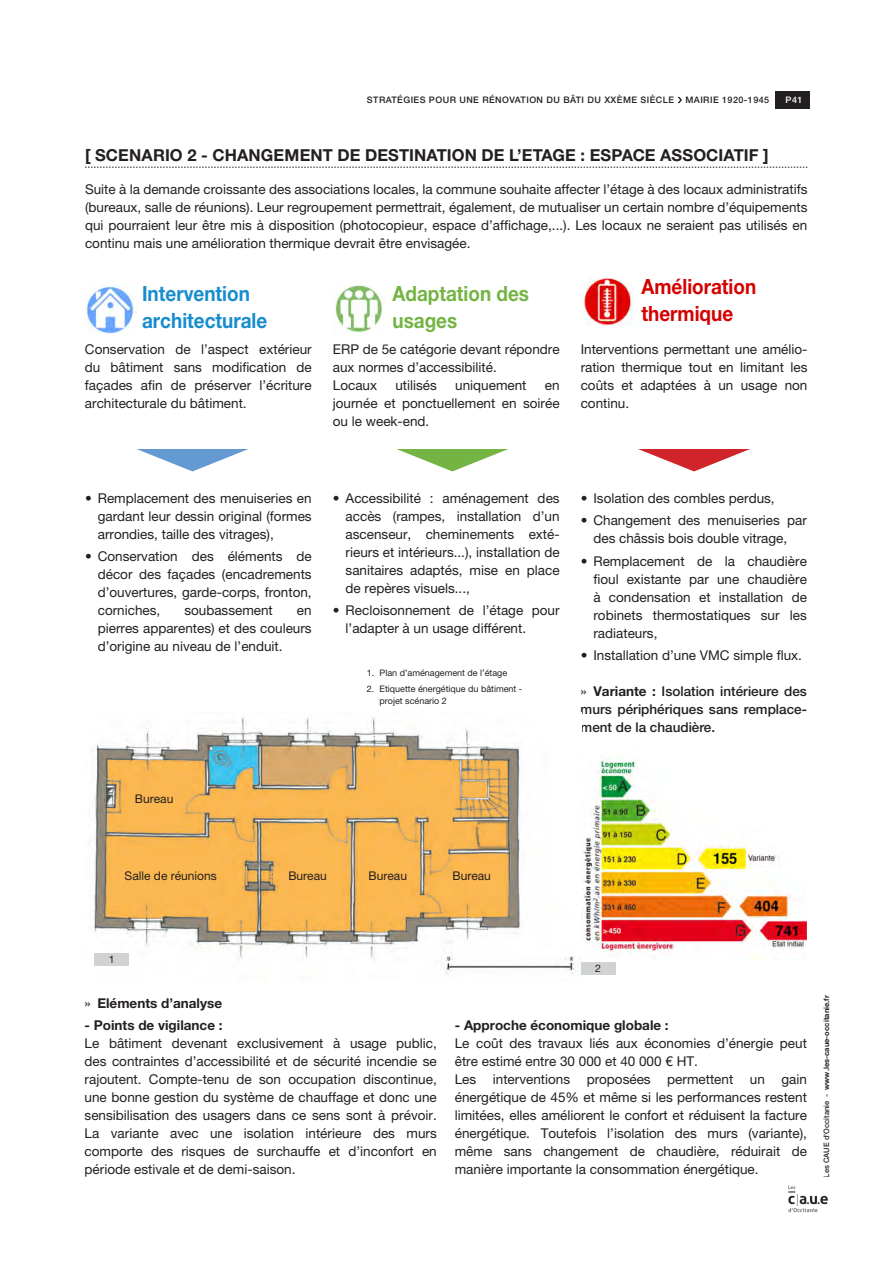
<style>
.page{position:relative;width:893px;height:1263px;background:#fff}
.page>*{position:absolute;margin:0;border:0;box-sizing:border-box;transform-origin:0 0}
.Contenu___texte{font:700 21px/27px "Helvetica Neue LT Pro";color:#178dce;scale:.9 1}
.Contenu___texte-2{font:700 21px/27px "Helvetica Neue LT Pro";color:#d40000;scale:.9 1}
.Contenu___texte-3{font:700 21px/27px "Helvetica Neue LT Pro";color:#74b443;scale:.9 1}
.Contenu___Titre{font:700 16.5px "Helvetica Neue LT Pro";letter-spacing:.005em;color:#231f20}
.Contenu___texte-4{font:13.5px/18px "Helvetica Neue LT Pro";color:#231f20;text-align:justify}
.Contenu___Liste{font:13.5px/18px "Helvetica Neue LT Pro";color:#231f20;text-align:justify}
.Contenu___Sous-titre{font:500 13.5px/18px "Helvetica Neue LT Pro";color:#231f20;text-align:justify}
.Contenu___texte-5{font:700 13.5px "Helvetica Neue LT Pro";color:#231f20}
.Contenu___Sous-titre-2{font:700 13.5px "Helvetica Neue LT Pro";color:#231f20}
.Contenu___texte-6{font:12px "Helvetica Neue LT Pro";color:#231f20}
.légende___numérotati{font:10.5px "Helvetica Neue LT Pro";color:#231f20}
.légende___descriptif{font:9px/12px "Helvetica Neue LT Pro";color:#231f20}
.t1{font:500 9px "Helvetica Neue LT Pro";letter-spacing:.05em;color:#231f20}
.t2{font:500 9px "Helvetica Neue LT Pro";color:#fff}
.t3{font:700 7.5px "Helvetica Neue LT Pro";color:#231f20}
.s1{font-weight:400}
.s2{font-weight:700}
.s3{font-weight:500}
</style>
<div class="page">
<svg style="left:85px;top:167px;width:722px;height:1px"></svg>
<img style="left:85px;top:286px;width:51px;height:47px">
<img style="left:333px;top:285px;width:50px;height:48px">
<img style="left:581px;top:277px;width:51px;height:49px">
<svg style="left:137px;top:449px;width:111px;height:22px"></svg>
<svg style="left:396px;top:449px;width:112px;height:22px"></svg>
<svg style="left:638px;top:449px;width:112px;height:22px"></svg>
<img style="left:89px;top:717px;width:492px;height:258px">
<img style="left:582px;top:758px;width:225px;height:202px">
<div style="left:95px;top:953px;width:34px;height:13px;background:#d1d2d4"></div>
<div style="left:581px;top:962px;width:34px;height:13px;background:#d1d2d4"></div>
<div style="left:775px;top:91px;width:34px;height:17px;background:#231f20"></div>
<svg style="left:677px;top:97px;width:5px;height:6px"></svg>
<img style="left:788px;top:1185px;width:40px;height:28px">
<p class="t1" style="left:367px;top:95px;width:309px">STRATÉGIES POUR UNE RÉNOVATION DU BÂTI DU XXÈME SIÈCLE</p>
<p class="t1" style="left:685px;top:95px;width:85px">MAIRIE 1920-1945</p>
<p class="t2" style="left:785px;top:95px;width:18px">P41</p>
<p class="Contenu___Titre" style="left:85px;top:145px;width:685px">[ SCENARIO 2 - CHANGEMENT DE DESTINATION DE L’ETAGE : ESPACE ASSOCIATIF ]</p>
<p class="Contenu___texte-4" style="left:85px;top:180px;width:724px">Suite à la demande croissante des associations locales, la commune souhaite affecter l’étage à des locaux administratifs (bureaux, salle de réunions). Leur regroupement permettrait, également, de mutualiser un certain nombre d’équipements qui pourraient leur être mis à disposition (photocopieur, espace d’affichage,...). Les locaux ne seraient pas utilisés en continu mais une amélioration thermique devrait être envisagée.</p>
<p class="Contenu___texte" style="left:142px;top:280px;width:141px">Intervention architecturale</p>
<p class="Contenu___texte-3" style="left:393px;top:280px;width:153px">Adaptation des usages</p>
<p class="Contenu___texte-2" style="left:641px;top:272px;width:129px">Amélioration thermique</p>
<p class="Contenu___texte-4" style="left:85px;top:340px;width:228px">Conservation de l’aspect extérieur du bâtiment sans modification de façades afin de préserver l’écriture architecturale du bâtiment.</p>
<p class="Contenu___texte-4" style="left:333px;top:340px;width:228px">ERP de 5e catégorie devant répondre aux normes d’accessibilité.</p>
<p class="Contenu___texte-4" style="left:333px;top:376px;width:46px">Locaux</p>
<p class="Contenu___texte-4" style="left:395px;top:376px;width:43px">utilisés</p>
<p class="Contenu___texte-4" style="left:455px;top:376px;width:73px">uniquement</p>
<p class="Contenu___texte-4" style="left:333px;top:376px;width:228px;text-indent:212px">en journée et ponctuellement en soirée ou le week-end.</p>
<p class="Contenu___texte-4" style="left:581px;top:340px;width:228px">Interventions permettant une amélio&shy;ration thermique tout en limitant les coûts et adaptées à un usage non continu.</p>
<p class="Contenu___Liste" style="left:98px;top:489px;width:215px;text-indent:-13px">• Remplacement des menuiseries en gardant leur dessin original (formes arrondies, taille des vitrages),</p>
<p class="Contenu___Liste" style="left:98px;top:547px;width:215px;text-indent:-13px">• Conservation des éléments de décor des façades (encadrements d’ouvertures, garde-corps, fronton, corniches,</p>
<p class="Contenu___Liste" style="left:184px;top:601px;width:90px">soubassement</p>
<p class="Contenu___Liste" style="left:98px;top:601px;width:215px;text-indent:199px">en pierres apparentes) et des couleurs d’origine au niveau de l’enduit.</p>
<p class="Contenu___Liste" style="left:346px;top:489px;width:216px;text-indent:-13px">• Accessibilité : aménagement des accès (rampes, installation d’un ascenseur, cheminements exté&shy;rieurs et intérieurs...), installation de sanitaires adaptés, mise en place de repères visuels...,</p>
<p class="Contenu___Liste" style="left:346px;top:601px;width:216px;text-indent:-13px">• Recloisonnement de l’étage pour l’adapter à un usage différent.</p>
<p class="légende___descriptif" style="left:367px;top:667px;width:142px">1. Plan d’aménagement de l’étage</p>
<p class="légende___descriptif" style="left:379px;top:683px;width:144px;text-indent:-13px">2. Etiquette énergétique du bâtiment - projet scénario 2</p>
<p class="Contenu___Liste" style="left:581px;top:489px;width:196px">• Isolation des combles perdus,</p>
<p class="Contenu___Liste" style="left:581px;top:511px;width:228px;text-align:center">• Changement des menuiseries par des châssis bois double vitrage,</p>
<p class="Contenu___Liste" style="left:593px;top:552px;width:215px;text-indent:-13px">• Remplacement de la chaudière fioul existante par une chaudière à condensation et installation de robinets thermostatiques sur les radiateurs,</p>
<p class="Contenu___Liste" style="left:581px;top:646px;width:223px">• Installation d’une VMC simple flux.</p>
<p class="Contenu___Sous-titre" style="left:581px;top:682px;width:228px"><span class="s1">»</span> <span class="s2">Variante :</span> Isolation intérieure des murs périphériques sans remplace&shy;ment de la chaudière.</p>
<p class="Contenu___texte-6" style="left:135px;top:791px;width:40px">Bureau</p>
<p class="Contenu___texte-6" style="left:125px;top:869px;width:94px">Salle de réunions</p>
<p class="Contenu___texte-6" style="left:288px;top:869px;width:40px">Bureau</p>
<p class="Contenu___texte-6" style="left:369px;top:869px;width:40px">Bureau</p>
<p class="Contenu___texte-6" style="left:452px;top:869px;width:40px">Bureau</p>
<p class="légende___numérotati" style="left:109px;top:953px;width:7px">1</p>
<p class="Contenu___Sous-titre-2" style="left:85px;top:995px;width:139px"><span class="s1">»</span> Eléments d’analyse</p>
<p class="Contenu___texte-5" style="left:85px;top:1017px;width:139px">- Points de vigilance :</p>
<p class="Contenu___texte-4" style="left:85px;top:1034px;width:354px">Le bâtiment devenant exclusivement à usage public, des contraintes d’accessibilité et de sécurité incendie se rajoutent. Compte-tenu de son occupation discontinue, une bonne gestion du système de chauffage et donc une sensibilisation des usagers dans ce sens sont à prévoir.<br>La variante avec une isolation intérieure des murs comporte des risques de surchauffe et d’inconfort en période estivale et de demi-saison.</p>
<p class="légende___numérotati" style="left:595px;top:962px;width:7px">2</p>
<p class="Contenu___texte-5" style="left:455px;top:1017px;width:215px">- Approche économique globale :</p>
<p class="Contenu___texte-4" style="left:455px;top:1034px;width:354px">Le coût des travaux liés aux économies d’énergie peut être estimé entre 30 000 et 40 000 € HT.</p>
<p class="Contenu___texte-4" style="left:455px;top:1070px;width:354px">Les interventions proposées permettent un gain énergétique de 45% et même si les performances restent limitées, elles améliorent le confort et réduisent la facture énergétique. Toutefois l’isolation des murs (variante), même sans changement de chaudière, réduirait de manière importante la consommation énergétique.</p>
<p class="t3" style="left:822px;top:1177px;width:184px;rotate:-90deg"><span class="s3">Les CAUE d’Occitanie -</span> www.les-caue-occitanie.fr</p>
</div>
